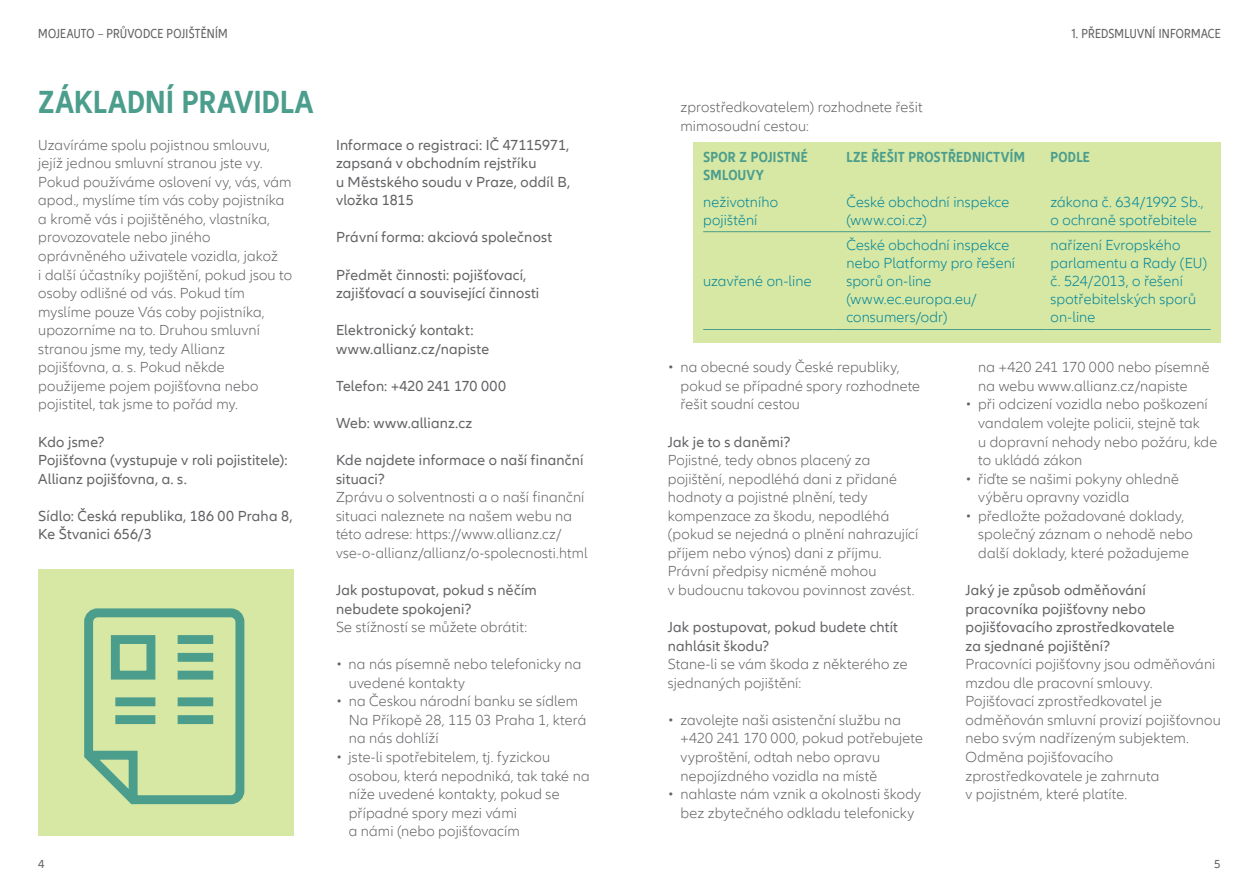
<style>
.page{position:relative;width:1259px;height:893px;background:#fff}
.page>*{position:absolute;margin:0;border:0;box-sizing:border-box;transform-origin:0 0}
.t1{font:700 condensed 33px "Allianz Neo";letter-spacing:.01em;color:#4b9d8c}
.t2{font:300 15px/18.6px "Allianz Neo";letter-spacing:.01em;color:#636366}
.t3{font:15px/18.6px "Allianz Neo";letter-spacing:.01em;color:#636366}
.t4{font:300 15px/18px "Allianz Neo";letter-spacing:.01em;color:#00859a}
.t5{font:700 condensed 15px/18px "Allianz Neo";letter-spacing:.015em;color:#4b9d8c}
.t6{font:condensed 13.5px "Allianz Neo";letter-spacing:.02em;color:#636366}
.t7{font:12px "Allianz Neo";color:#636366}
</style>
<div class="page">
<div style="left:38px;top:569px;width:255px;height:267px;background:#d7e7a4"></div>
<svg style="left:84px;top:608px;width:161px;height:197px"></svg>
<div style="left:693px;top:142px;width:527px;height:200px;background:#d7e7a4"></div>
<hr style="left:703px;top:231px;width:130px;height:1px;background:#4b9d8c">
<hr style="left:703px;top:329px;width:130px;height:1px;background:#4b9d8c">
<hr style="left:833px;top:231px;width:213px;height:1px;background:#4b9d8c">
<hr style="left:1046px;top:231px;width:164px;height:1px;background:#4b9d8c">
<hr style="left:833px;top:329px;width:213px;height:1px;background:#4b9d8c">
<hr style="left:1046px;top:329px;width:164px;height:1px;background:#4b9d8c">
<p class="t6" style="left:38px;top:26px;width:191px">MOJEAUTO – PRŮVODCE POJIŠTĚNÍM</p>
<p class="t6" style="left:1071px;top:26px;width:150px">1. PŘEDSMLUVNÍ INFORMACE</p>
<h1 class="t1" style="left:38px;top:83px;width:277px">ZÁKLADNÍ PRAVIDLA</h1>
<p class="t2" style="left:38px;top:136px;width:255px">Uzavíráme spolu pojistnou smlouvu, jejíž jednou smluvní stranou jste vy.<br>Pokud používáme oslovení vy, vás, vám apod., myslíme tím vás coby pojistníka a kromě vás i pojištěného, vlastníka, provozovatele nebo jiného oprávněného uživatele vozidla, jakož<br>i další účastníky pojištění, pokud jsou to osoby odlišné od vás. Pokud tím myslíme pouze Vás coby pojistníka, upozorníme na to. Druhou smluvní stranou jsme my, tedy Allianz pojišťovna, a. s. Pokud někde použijeme pojem pojišťovna nebo pojistitel, tak jsme to pořád my.</p>
<p class="t3" style="left:38px;top:433px;width:251px">Kdo jsme?<br>Pojišťovna (vystupuje v roli pojistitele):<br>Allianz pojišťovna, a. s.</p>
<p class="t3" style="left:38px;top:507px;width:256px">Sídlo: Česká republika, 186 00 Praha 8,<br>Ke Štvanici 656/3</p>
<p class="t3" style="left:336px;top:136px;width:236px">Informace o registraci: IČ 47115971, zapsaná v obchodním rejstříku<br>u Městského soudu v Praze, oddíl B, vložka 1815</p>
<p class="t3" style="left:336px;top:228px;width:218px">Právní forma: akciová společnost</p>
<p class="t3" style="left:336px;top:266px;width:205px">Předmět činnosti: pojišťovací, zajišťovací a související činnosti</p>
<p class="t3" style="left:336px;top:321px;width:155px">Elektronický kontakt: www.allianz.cz/napiste</p>
<p class="t3" style="left:336px;top:377px;width:172px">Telefon: +420 241 170 000</p>
<p class="t3" style="left:336px;top:414px;width:138px">Web: www.allianz.cz</p>
<p class="t3" style="left:336px;top:451px;width:249px">Kde najdete informace o naší finanční situaci?</p>
<p class="t2" style="left:336px;top:488px;width:253px">Zprávu o solventnosti a o naší finanční situaci naleznete na našem webu na této adrese: https://www.allianz.cz/ vse-o-allianz/allianz/o-spolecnosti.html</p>
<p class="t3" style="left:336px;top:581px;width:202px">Jak postupovat, pokud s něčím nebudete spokojeni?</p>
<p class="t2" style="left:336px;top:618px;width:193px">Se stížností se můžete obrátit:</p>
<p class="t2" style="left:349px;top:655px;width:234px;text-indent:-13px">• na nás písemně nebo telefonicky na uvedené kontakty</p>
<p class="t2" style="left:349px;top:692px;width:239px;text-indent:-13px">• na Českou národní banku se sídlem<br>Na Příkopě 28, 115 03 Praha 1, která na nás dohlíží</p>
<p class="t2" style="left:349px;top:748px;width:242px;text-indent:-13px">• jste-li spotřebitelem, tj. fyzickou osobou, která nepodniká, tak také na níže uvedené kontakty, pokud se případné spory mezi vámi<br>a námi (nebo pojišťovacím</p>
<p class="t2" style="left:680px;top:99px;width:244px">zprostředkovatelem) rozhodnete řešit mimosoudní cestou:</p>
<p class="t5" style="left:703px;top:149px;width:106px">SPOR Z POJISTNÉ<br>SMLOUVY</p>
<p class="t5" style="left:846px;top:149px;width:180px">LZE ŘEŠIT PROSTŘEDNICTVÍM</p>
<p class="t5" style="left:1050px;top:149px;width:41px">PODLE</p>
<p class="t4" style="left:703px;top:193px;width:76px">neživotního pojištění</p>
<p class="t4" style="left:846px;top:193px;width:164px">České obchodní inspekce (www.coi.cz)</p>
<p class="t4" style="left:1050px;top:193px;width:154px">zákona č. 634/1992 Sb., o ochraně spotřebitele</p>
<p class="t4" style="left:703px;top:273px;width:110px">uzavřené on-line</p>
<p class="t4" style="left:846px;top:237px;width:170px">České obchodní inspekce nebo Platformy pro řešení sporů on-line (www.ec.europa.eu/ consumers/odr)</p>
<p class="t4" style="left:1050px;top:237px;width:158px">nařízení Evropského parlamentu a Rady (EU) č. 524/2013, o řešení spotřebitelských sporů on-line</p>
<p class="t2" style="left:680px;top:358px;width:241px;text-indent:-13px">• na obecné soudy České republiky, pokud se případné spory rozhodnete řešit soudní cestou</p>
<p class="t3" style="left:668px;top:433px;width:124px">Jak je to s daněmi?</p>
<p class="t2" style="left:668px;top:451px;width:252px">Pojistné, tedy obnos placený za pojištění, nepodléhá dani z přidané hodnoty a pojistné plnění, tedy kompenzace za škodu, nepodléhá (pokud se nejedná o plnění nahrazující příjem nebo výnos) dani z příjmu.<br>Právní předpisy nicméně mohou<br>v budoucnu takovou povinnost zavést.</p>
<p class="t3" style="left:668px;top:618px;width:232px">Jak postupovat, pokud budete chtít nahlásit škodu?</p>
<p class="t2" style="left:668px;top:655px;width:241px">Stane-li se vám škoda z některého ze sjednaných pojištění:</p>
<p class="t2" style="left:680px;top:711px;width:244px;text-indent:-13px">• zavolejte naši asistenční službu na +420 241 170 000, pokud potřebujete vyproštění, odtah nebo opravu nepojízdného vozidla na místě</p>
<p class="t2" style="left:668px;top:785px;width:255px;text-align:center">• nahlaste nám vznik a okolnosti škody bez zbytečného odkladu telefonicky</p>
<p class="t2" style="left:978px;top:358px;width:233px">na +420 241 170 000 nebo písemně na webu www.allianz.cz/napiste</p>
<p class="t2" style="left:978px;top:396px;width:240px;text-indent:-13px">• při odcizení vozidla nebo poškození vandalem volejte policii, stejně tak<br>u dopravní nehody nebo požáru, kde to ukládá zákon</p>
<p class="t2" style="left:978px;top:470px;width:202px;text-indent:-13px">• řiďte se našimi pokyny ohledně výběru opravny vozidla</p>
<p class="t2" style="left:978px;top:507px;width:216px;text-indent:-13px">• předložte požadované doklady, společný záznam o nehodě nebo další doklady, které požadujeme</p>
<p class="t3" style="left:965px;top:581px;width:211px">Jaký je způsob odměňování pracovníka pojišťovny nebo pojišťovacího zprostředkovatele za sjednané pojištění?</p>
<p class="t2" style="left:965px;top:655px;width:257px">Pracovníci pojišťovny jsou odměňováni mzdou dle pracovní smlouvy.<br>Pojišťovací zprostředkovatel je odměňován smluvní provizí pojišťovnou nebo svým nadřízeným subjektem.<br>Odměna pojišťovacího zprostředkovatele je zahrnuta<br>v pojistném, které platíte.</p>
<p class="t7" style="left:38px;top:857px;width:8px">4</p>
<p class="t7" style="left:1214px;top:857px;width:8px">5</p>
</div>
